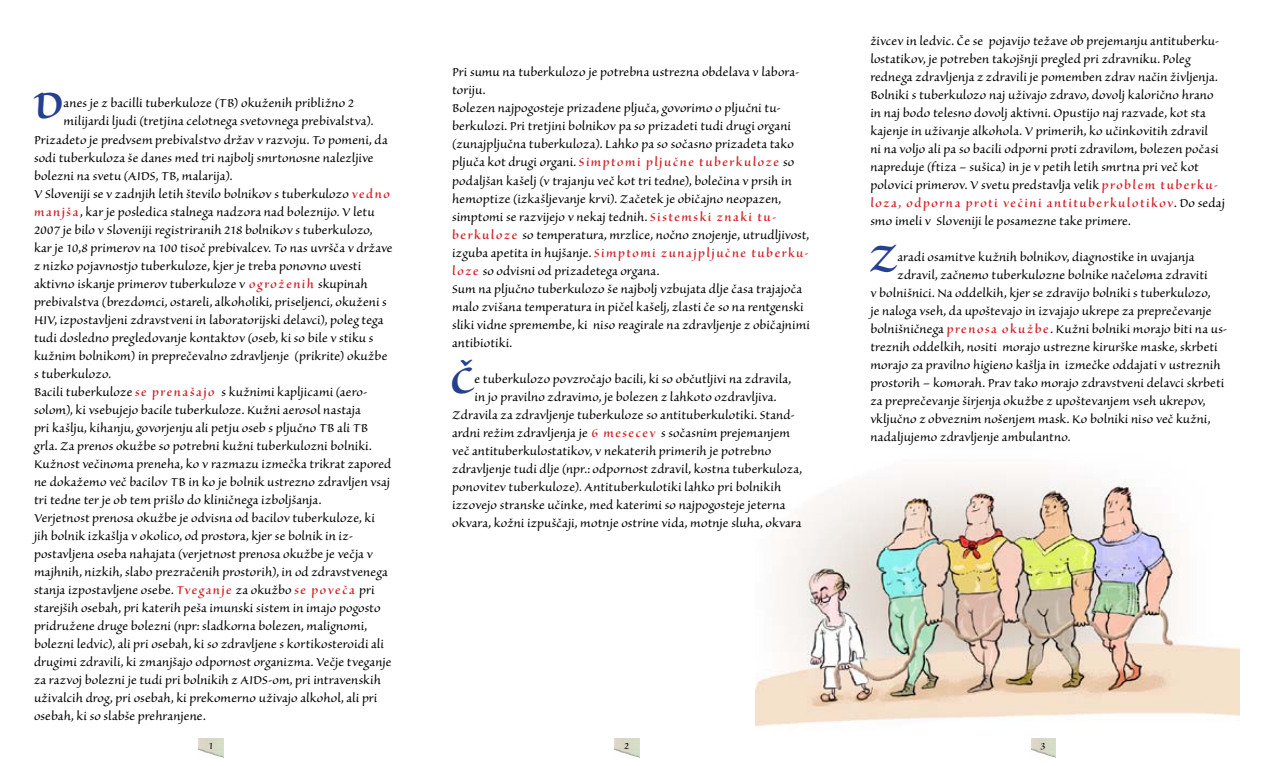
<style>
.page{position:relative;width:1263px;height:766px;background:#fff}
.page>*{position:absolute;margin:0;border:0;box-sizing:border-box;transform-origin:0 0}
.t1{font:600 48.6px "Sanvito Pro";color:#25408f}
.t2{font:15px/18px "Sanvito Pro";letter-spacing:.005em;color:#000}
.t3{font:15px "Sanvito Pro Semibold Disp";letter-spacing:.105em;color:#d2232a}
.t4{font:12px "Sanvito Pro";color:#000}
.s1{font-family:"Sanvito Pro Semibold Disp";color:#d2232a}
.s2{font-family:"Sanvito Pro";color:#000}
</style>
<div class="page">
<img style="left:1031px;top:738px;width:24px;height:19px">
<img style="left:615px;top:738px;width:24px;height:19px">
<img style="left:199px;top:738px;width:24px;height:19px">
<img style="left:756px;top:470px;width:484px;height:256px">
<h1 class="t1" style="left:34px;top:78px;width:32px">D</h1>
<p class="t2" style="left:64px;top:95px;width:292px">anes je z bacilli tuberkuloze (TB) okuženih približno 2</p>
<p class="t2" style="left:64px;top:113px;width:311px">milijardi ljudi (tretjina celotnega svetovnega prebivalstva).</p>
<p class="t2" style="left:34px;top:131px;width:355px">Prizadeto je predvsem prebivalstvo držav v razvoju. To pomeni, da</p>
<p class="t2" style="left:34px;top:149px;width:341px">sodi tuberkuloza še danes med tri najbolj smrtonosne nalezljive</p>
<p class="t2" style="left:34px;top:167px;width:200px">bolezni na svetu (AIDS, TB, malarija).</p>
<p class="t2" style="left:34px;top:185px;width:357px">V Sloveniji se v zadnjih letih število bolnikov s tuberkulozo <span class="s1">vedno</span></p>
<p class="t2" style="left:34px;top:203px;width:342px"><span class="s1">manjša</span>, kar je posledica stalnega nadzora nad boleznijo. V letu</p>
<p class="t2" style="left:34px;top:221px;width:340px">2007 je bilo v Sloveniji registriranih 218 bolnikov s tuberkulozo,</p>
<p class="t2" style="left:34px;top:239px;width:360px">kar je 10,8 primerov na 100 tisoč prebivalcev. To nas uvršča v države</p>
<p class="t2" style="left:34px;top:257px;width:329px">z nizko pojavnostjo tuberkuloze, kjer je treba ponovno uvesti</p>
<p class="t2" style="left:34px;top:275px;width:335px">aktivno iskanje primerov tuberkuloze v <span class="s1">og rož enih</span> skupinah</p>
<p class="t2" style="left:34px;top:293px;width:354px">prebivalstva (brezdomci, ostareli, alkoholiki, priseljenci, okuženi s</p>
<p class="t2" style="left:34px;top:311px;width:351px">HIV, izpostavljeni zdravstveni in laboratorijski delavci), poleg tega</p>
<p class="t2" style="left:34px;top:329px;width:341px">tudi dosledno pregledovanje kontaktov (oseb, ki so bile v stiku s</p>
<p class="t2" style="left:34px;top:347px;width:355px">kužnim bolnikom) in preprečevalno zdravljenje (prikrite) okužbe</p>
<p class="t2" style="left:34px;top:365px;width:79px">s tuberkulozo.</p>
<p class="t2" style="left:34px;top:383px;width:335px">Bacili tuberkuloze <span class="s1">se prena šajo</span> s kužnimi kapljicami (aero-</p>
<p class="t2" style="left:34px;top:401px;width:328px">solom), ki vsebujejo bacile tuberkuloze. Kužni aerosol nastaja</p>
<p class="t2" style="left:34px;top:419px;width:336px">pri kašlju, kihanju, govorjenju ali petju oseb s pljučno TB ali TB</p>
<p class="t2" style="left:34px;top:437px;width:339px">grla. Za prenos okužbe so potrebni kužni tuberkulozni bolniki.</p>
<p class="t2" style="left:34px;top:455px;width:359px">Kužnost večinoma preneha, ko v razmazu izmečka trikrat zapored</p>
<p class="t2" style="left:34px;top:473px;width:357px">ne dokažemo več bacilov TB in ko je bolnik ustrezno zdravljen vsaj</p>
<p class="t2" style="left:34px;top:491px;width:289px">tri tedne ter je ob tem prišlo do kliničnega izboljšanja.</p>
<p class="t2" style="left:34px;top:509px;width:342px">Verjetnost prenosa okužbe je odvisna od bacilov tuberkuloze, ki</p>
<p class="t2" style="left:34px;top:527px;width:321px">jih bolnik izkašlja v okolico, od prostora, kjer se bolnik in iz-</p>
<p class="t2" style="left:34px;top:545px;width:340px">postavljena oseba nahajata (verjetnost prenosa okužbe je večja v</p>
<p class="t2" style="left:34px;top:563px;width:355px">majhnih, nizkih, slabo prezračenih prostorih), in od zdravstvenega</p>
<p class="t2" style="left:34px;top:581px;width:342px">stanja izpostavljene osebe. <span class="s1">Tveganje</span> za okužbo <span class="s1">se poveča</span> pri</p>
<p class="t2" style="left:34px;top:599px;width:348px">starejših osebah, pri katerih peša imunski sistem in imajo pogosto</p>
<p class="t2" style="left:34px;top:617px;width:335px">pridružene druge bolezni (npr: sladkorna bolezen, malignomi,</p>
<p class="t2" style="left:34px;top:635px;width:351px">bolezni ledvic), ali pri osebah, ki so zdravljene s kortikosteroidi ali</p>
<p class="t2" style="left:34px;top:653px;width:359px">drugimi zdravili, ki zmanjšajo odpornost organizma. Večje tveganje</p>
<p class="t2" style="left:34px;top:671px;width:348px">za razvoj bolezni je tudi pri bolnikih z AIDS-om, pri intravenskih</p>
<p class="t2" style="left:34px;top:689px;width:345px">uživalcih drog, pri osebah, ki prekomerno uživajo alkohol, ali pri</p>
<p class="t2" style="left:34px;top:707px;width:173px">osebah, ki so slabše prehranjene.</p>
<p class="t2" style="left:452px;top:63px;width:349px">Pri sumu na tuberkulozo je potrebna ustrezna obdelava v labora&shy;toriju.<br>Bolezen najpogosteje prizadene pljuča, govorimo o pljučni tu&shy;berkulozi. Pri tretjini bolnikov pa so prizadeti tudi drugi organi (zunajpljučna tuberkuloza). Lahko pa so sočasno prizadeta tako</p>
<p class="t3" style="left:452px;top:154px;width:344px"><span class="s2">pljuča kot drugi organi.</span> Simptomi pljučne tuberkuloze <span class="s2">so</span></p>
<p class="t2" style="left:452px;top:171px;width:359px">podaljšan kašelj (v trajanju več kot tri tedne), bolečina v prsih in hemoptize (izkašljevanje krvi). Začetek je običajno neopazen, simptomi se razvijejo v nekaj tednih. <span class="s1">Sistemski znaki tu&shy;berkuloz e</span> so temperatura, mrzlice, nočno znojenje, utrudljivost,</p>
<p class="t3" style="left:452px;top:244px;width:358px"><span class="s2">izguba apetita in hujšanje.</span> Simptomi zunajpljučne tuberku-</p>
<p class="t2" style="left:452px;top:261px;width:359px"><span class="s1">loz e</span> so odvisni od prizadetega organa.<br>Sum na pljučno tuberkulozo še najbolj vzbujata dlje časa trajajoča malo zvišana temperatura in pičel kašelj, zlasti če so na rentgenski sliki vidne spremembe, ki niso reagirale na zdravljenje z običajnimi antibiotiki.</p>
<h1 class="t1" style="left:450px;top:353px;width:25px">Č</h1>
<p class="t2" style="left:474px;top:369px;width:318px">e tuberkulozo povzročajo bacili, ki so občutljivi na zdravila,</p>
<p class="t2" style="left:474px;top:387px;width:303px">in jo pravilno zdravimo, je bolezen z lahkoto ozdravljiva.</p>
<p class="t2" style="left:452px;top:405px;width:344px">Zdravila za zdravljenje tuberkuloze so antituberkulotiki. Stand-</p>
<p class="t2" style="left:452px;top:423px;width:339px">ardni režim zdravljenja je <span class="s1">6 mese c ev</span> s sočasnim prejemanjem</p>
<p class="t2" style="left:452px;top:441px;width:321px">več antituberkulostatikov, v nekaterih primerih je potrebno</p>
<p class="t2" style="left:452px;top:459px;width:351px">zdravljenje tudi dlje (npr.: odpornost zdravil, kostna tuberkuloza,</p>
<p class="t2" style="left:452px;top:477px;width:330px">ponovitev tuberkuloze). Antituberkulotiki lahko pri bolnikih</p>
<p class="t2" style="left:452px;top:495px;width:335px">izzovejo stranske učinke, med katerimi so najpogosteje jeterna</p>
<p class="t2" style="left:452px;top:513px;width:351px">okvara, kožni izpuščaji, motnje ostrine vida, motnje sluha, okvara</p>
<p class="t2" style="left:870px;top:32px;width:351px">živcev in ledvic. Če se pojavijo težave ob prejemanju antituberku&shy;lostatikov, je potreben takojšnji pregled pri zdravniku. Poleg rednega zdravljenja z zdravili je pomemben zdrav način življenja.<br>Bolniki s tuberkulozo naj uživajo zdravo, dovolj kalorično hrano in naj bodo telesno dovolj aktivni. Opustijo naj razvade, kot sta kajenje in uživanje alkohola. V primerih, ko učinkovitih zdravil ni na voljo ali pa so bacili odporni proti zdravilom, bolezen počasi napreduje (ftiza – sušica) in je v petih letih smrtna pri več kot polovici primerov. V svetu predstavlja velik <span class="s1">problem tuberku-</span></p>
<p class="t3" style="left:870px;top:195px;width:356px">loza, odporna proti večini antituberkulotikov<span class="s2">. Do sedaj</span></p>
<p class="t2" style="left:870px;top:212px;width:262px">smo imeli v Sloveniji le posamezne take primere.</p>
<h1 class="t1" style="left:869px;top:231px;width:29px">Z</h1>
<p class="t2" style="left:897px;top:248px;width:298px">aradi osamitve kužnih bolnikov, diagnostike in uvajanja</p>
<p class="t2" style="left:897px;top:266px;width:312px">zdravil, začnemo tuberkulozne bolnike načeloma zdraviti</p>
<p class="t2" style="left:870px;top:284px;width:341px">v bolnišnici. Na oddelkih, kjer se zdravijo bolniki s tuberkulozo,</p>
<p class="t2" style="left:870px;top:302px;width:343px">je naloga vseh, da upoštevajo in izvajajo ukrepe za preprečevanje</p>
<p class="t2" style="left:870px;top:320px;width:359px">bolnišničnega <span class="s1">prenosa oku žbe</span>. Kužni bolniki morajo biti na us-</p>
<p class="t2" style="left:870px;top:338px;width:349px">treznih oddelkih, nositi morajo ustrezne kirurške maske, skrbeti</p>
<p class="t2" style="left:870px;top:356px;width:352px">morajo za pravilno higieno kašlja in izmečke oddajati v ustreznih</p>
<p class="t2" style="left:870px;top:374px;width:355px">prostorih – komorah. Prav tako morajo zdravstveni delavci skrbeti</p>
<p class="t2" style="left:870px;top:392px;width:337px">za preprečevanje širjenja okužbe z upoštevanjem vseh ukrepov,</p>
<p class="t2" style="left:870px;top:410px;width:341px">vključno z obveznim nošenjem mask. Ko bolniki niso več kužni,</p>
<p class="t2" style="left:870px;top:428px;width:202px">nadaljujemo zdravljenje ambulantno.</p>
<p class="t4" style="left:208px;top:739px;width:7px">1</p>
<p class="t4" style="left:624px;top:739px;width:7px">2</p>
<p class="t4" style="left:1040px;top:739px;width:7px">3</p>
</div>
